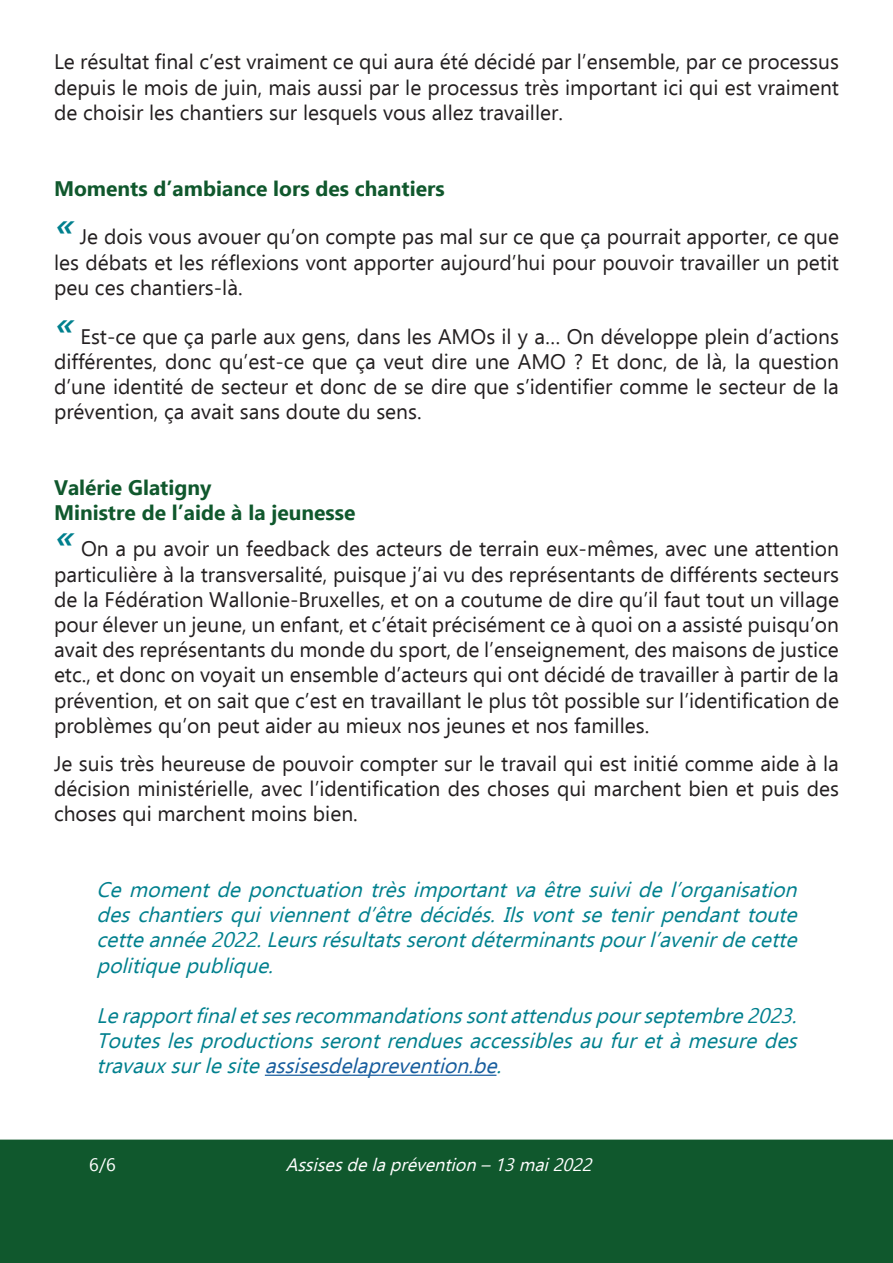
<style>
.page{position:relative;width:893px;height:1263px;background:#fff}
.page>*{position:absolute;margin:0;border:0;box-sizing:border-box;transform-origin:0 0}
.paragraphe_normal{font:21px/25.2px "Ebrima";color:#231f20;text-align:justify}
.presentation{font:italic 21px/25.2px "Ebrima";color:#00808e;text-align:justify}
.nom_intervenant{font:700 21px "Ebrima";color:#10582d}
.timecode{font:700 21px "Ebrima";color:#10582d}
.t1{font:italic 18px "Ebrima";color:#fff}
.t2{font:18px "Ebrima";color:#fff}
.s1{color:#175d9e}
</style>
<div class="page">
<div style="left:0;top:1139px;width:893px;height:124px;background:#10582d"></div>
<hr style="left:265px;top:1075px;width:231px;height:1px;background:#175d9e">
<p class="paragraphe_normal" style="left:54px;top:49px;width:786px">Le résultat final c’est vraiment ce qui aura été décidé par l’ensemble, par ce processus depuis le mois de juin, mais aussi par le processus très important ici qui est vraiment de choisir les chantiers sur lesquels vous allez travailler.</p>
<p class="timecode" style="left:54px;top:172px;width:392px">Moments d’ambiance lors des chantiers</p>
<p class="paragraphe_normal" style="left:54px;top:224px;width:786px"><sup>«</sup>Je dois vous avouer qu’on compte pas mal sur ce que ça pourrait apporter, ce que les débats et les réflexions vont apporter aujourd’hui pour pouvoir travailler un petit peu ces chantiers-là.</p>
<p class="paragraphe_normal" style="left:54px;top:323px;width:786px"><sup>«</sup>Est-ce que ça parle aux gens, dans les AMOs il y a… On développe plein d’actions différentes, donc qu’est-ce que ça veut dire une AMO ? Et donc, de là, la question d’une identité de secteur et donc de se dire que s’identifier comme le secteur de la prévention, ça avait sans doute du sens.</p>
<p class="nom_intervenant" style="left:54px;top:471px;width:159px">Valérie Glatigny</p>
<p class="nom_intervenant" style="left:54px;top:496px;width:303px">Ministre de l’aide à la jeunesse</p>
<p class="paragraphe_normal" style="left:54px;top:535px;width:786px"><sup>«</sup>On a pu avoir un feedback des acteurs de terrain eux-mêmes, avec une attention particulière à la transversalité, puisque j’ai vu des représentants de différents secteurs de la Fédération Wallonie-Bruxelles, et on a coutume de dire qu’il faut tout un village pour élever un jeune, un enfant, et c’était précisément ce à quoi on a assisté puisqu’on avait des représentants du monde du sport, de l’enseignement, des maisons de justice etc., et donc on voyait un ensemble d’acteurs qui ont décidé de travailler à partir de la prévention, et on sait que c’est en travaillant le plus tôt possible sur l’identification de problèmes qu’on peut aider au mieux nos jeunes et nos familles.</p>
<p class="paragraphe_normal" style="left:54px;top:750px;width:786px">Je suis très heureuse de pouvoir compter sur le travail qui est initié comme aide à la décision ministérielle, avec l’identification des choses qui marchent bien et puis des choses qui marchent moins bien.</p>
<p class="presentation" style="left:97px;top:876px;width:709px">Cemomentdeponctuationtrèsimportantvaêtresuividel’organisation deschantiersquiviennentd’êtredécidés.Ilsvontsetenirpendanttoute cetteannée2022.Leursrésultatsserontdéterminantspourl’avenirdecette politiquepublique.</p>
<p class="presentation" style="left:97px;top:1002px;width:709px">Lerapportfinaletsesrecommandationssontattenduspourseptembre2023.</p>
<p class="presentation" style="left:97px;top:1027px;width:709px">Touteslesproductionsserontrenduesaccessiblesaufuretàmesuredes travauxsurlesite<span class="s1">assisesdelaprevention.be</span>.</p>
<p class="t2" style="left:89px;top:1151px;width:28px">6/6</p>
<p class="t1" style="left:286px;top:1151px;width:314px">Assisesdelaprévention–13mai2022</p>
</div>
